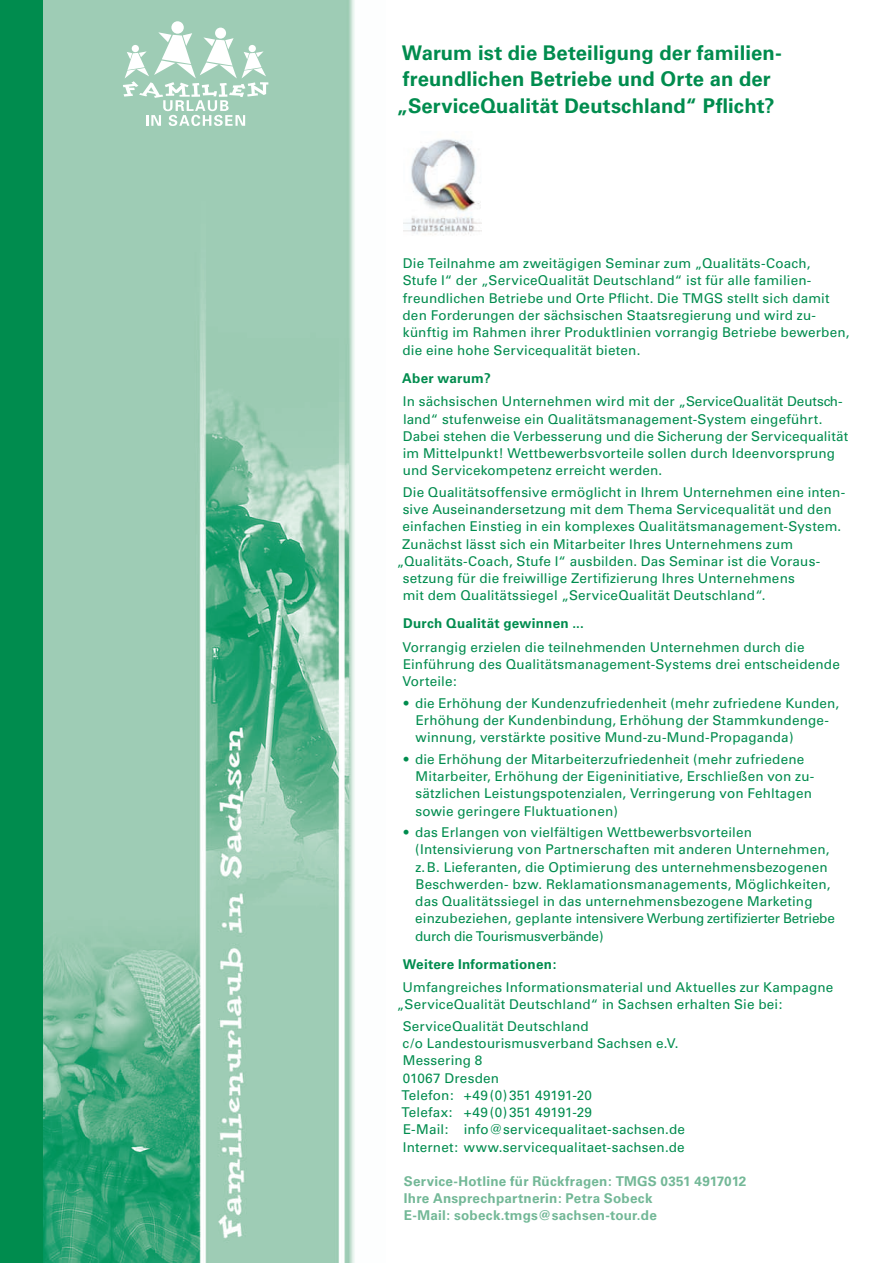
<style>
.page{position:relative;width:893px;height:1263px;background:#fff}
.page>*{position:absolute;margin:0;border:0;box-sizing:border-box;transform-origin:0 0}
.Überschrift{font:700 20.25px/26.2px "Univers";letter-spacing:.005em;color:#008c4e}
.Text_allgemein{font:13.5px/17.2px "Univers";letter-spacing:.015em;color:#008c4e}
.Text_Aufzählung{font:13.5px/17.2px "Univers";letter-spacing:.01em;color:#008c4e}
.Text_Information{font:700 13.5px/17.2px "Univers";letter-spacing:.015em;color:#73b897}
.Zwischenüberschrift{font:700 13.5px "Univers";letter-spacing:.015em;color:#008c4e}
</style>
<div class="page">
<img style="left:43px;top:0;width:312px;height:1263px">
<div style="left:171px;top:21px;width:13px;height:13px;background:#fff;border-radius:50%"></div>
<div style="left:215px;top:28px;width:11px;height:11px;background:#fff;border-radius:50%"></div>
<svg style="left:123px;top:32px;width:145px;height:94px"></svg>
<img style="left:404px;top:139px;width:78px;height:97px">
<div style="left:0;top:0;width:43px;height:1263px;background:#008c4e"></div>
<p class="Überschrift" style="left:397px;top:40px;width:385px">Warum ist die Beteiligung der familien&shy;freundlichen Betriebe und Orte an der „ServiceQualität Deutschland“ Pflicht?</p>
<p class="Text_allgemein" style="left:402px;top:255px;width:449px">Die Teilnahme am zweitägigen Seminar zum „Qualitäts-Coach,<br>Stufe I“ der „ServiceQualität Deutschland“ ist für alle familien&shy;freundlichen Betriebe und Orte Pflicht. Die TMGS stellt sich damit den Forderungen der sächsischen Staatsregierung und wird zu&shy;künftig im Rahmen ihrer Produktlinien vorrangig Betriebe bewerben, die eine hohe Servicequalität bieten.</p>
<p class="Zwischenüberschrift" style="left:402px;top:370px;width:90px">Aber warum?</p>
<p class="Text_allgemein" style="left:403px;top:393px;width:447px">In sächsischen Unternehmen wird mit der „ServiceQualität Deutsch&shy;land“ stufenweise ein Qualitätsmanagement-System eingeführt.<br>Dabei stehen die Verbesserung und die Sicherung der Servicequalität im Mittelpunkt! Wettbewerbsvorteile sollen durch Ideenvorsprung und Servicekompetenz erreicht werden.</p>
<p class="Text_allgemein" style="left:403px;top:483px;width:444px">Die Qualitätsoffensive ermöglicht in Ihrem Unternehmen eine inten-</p>
<p class="Text_allgemein" style="left:403px;top:501px;width:430px">sive Auseinandersetzung mit dem Thema Servicequalität und den</p>
<p class="Text_allgemein" style="left:403px;top:518px;width:440px">einfachen Einstieg in ein komplexes Qualitätsmanagement-System.</p>
<p class="Text_allgemein" style="left:402px;top:535px;width:392px">Zunächst lässt sich ein Mitarbeiter Ihres Unternehmens zum</p>
<p class="Text_allgemein" style="left:397px;top:552px;width:424px">„Qualitäts-Coach, Stufe I“ ausbilden. Das Seminar ist die Voraus-</p>
<p class="Text_allgemein" style="left:403px;top:570px;width:394px">setzung für die freiwillige Zertifizierung Ihres Unternehmens</p>
<p class="Text_allgemein" style="left:403px;top:587px;width:364px">mit dem Qualitätssiegel „ServiceQualität Deutschland“.</p>
<p class="Zwischenüberschrift" style="left:403px;top:615px;width:182px">Durch Qualität gewinnen ...</p>
<p class="Text_allgemein" style="left:402px;top:638px;width:439px">Vorrangig erzielen die teilnehmenden Unternehmen durch die<br>Einführung des Qualitätsmanagement-Systems drei entscheidende<br>Vorteile:</p>
<p class="Text_Aufzählung" style="left:416px;top:694px;width:425px;text-indent:-12px">• die Erhöhung der Kundenzufriedenheit (mehr zufriedene Kunden,<br>Erhöhung der Kundenbindung, Erhöhung der Stammkundenge&shy;winnung, verstärkte positive Mund-zu-Mund-Propaganda)</p>
<p class="Text_Aufzählung" style="left:415px;top:750px;width:400px;text-indent:-11px">• die Erhöhung der Mitarbeiterzufriedenheit (mehr zufriedene Mitarbeiter, Erhöhung der Eigeninitiative, Erschließen von zu&shy;sätzlichen Leistungspotenzialen, Verringerung von Fehltagen sowie geringere Fluktuationen)</p>
<p class="Text_Aufzählung" style="left:415px;top:824px;width:421px;text-indent:-11px">• das Erlangen von vielfältigen Wettbewerbsvorteilen (Intensivierung von Partnerschaften mit anderen Unternehmen, z.B. Lieferanten, die Optimierung des unternehmensbezogenen Beschwerden- bzw. Reklamationsmanagements, Möglichkeiten, das Qualitätssiegel in das unternehmensbezogene Marketing einzubeziehen, geplante intensivere Werbung zertifizierter Betriebe durch die Tourismusverbände)</p>
<p class="Zwischenüberschrift" style="left:403px;top:956px;width:155px">Weitere Informationen:</p>
<p class="Text_allgemein" style="left:397px;top:979px;width:438px;text-indent:6px">Umfangreiches Informationsmaterial und Aktuelles zur Kampagne „ServiceQualität Deutschland“ in Sachsen erhalten Sie bei:</p>
<p class="Text_allgemein" style="left:401px;top:1017px;width:285px">ServiceQualität Deutschland<br>c/o Landestourismusverband Sachsen e.V.<br>Messering 8<br>01067 Dresden<br>Telefon: +49(0)351 49191-20<br>Telefax: +49(0)351 49191-29<br>E-Mail: info@servicequalitaet-sachsen.de<br>Internet: www.servicequalitaet-sachsen.de</p>
<p class="Text_Information" style="left:404px;top:1173px;width:344px">Service-Hotline für Rückfragen: TMGS 0351 4917012<br>Ihre Ansprechpartnerin: Petra Sobeck<br>E-Mail: sobeck.tmgs@sachsen-tour.de</p>
</div>
